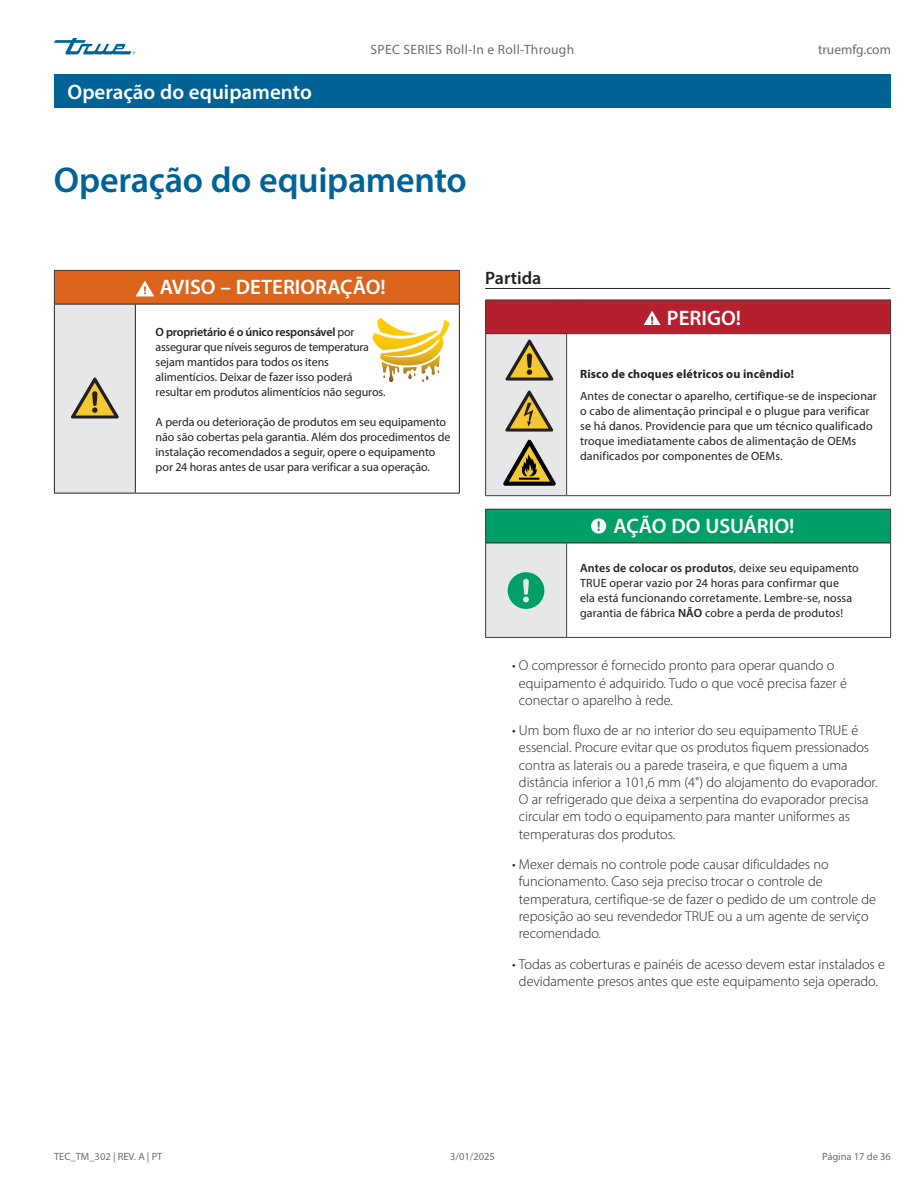
<style>
.page{position:relative;width:918px;height:1188px;background:#fff}
.page>*{position:absolute;margin:0;border:0;box-sizing:border-box;transform-origin:0 0}
.Table_text{font:600 36px "Myriad Pro";letter-spacing:-.01em;color:#016395}
.Table_title_bar{font:600 21px "Myriad Pro";color:#fff}
.Title_bar_Page_header{font:600 21px "Myriad Pro";color:#fff}
.Subhead_underscore_H1{font:600 18px "Myriad Pro";color:#231f20}
.t1{font:300 14.25px/17.2px "Myriad Pro";letter-spacing:-.005em;color:#231f20}
.t2{font:13.5px "Myriad Pro";letter-spacing:.025em;color:#6c6d70}
.t3{font:13.5px "Myriad Pro";color:#6c6d70}
.Table_text-2{font:12px/15px "Myriad Pro";color:#231f20}
.Table_text_BOLD{font:700 12px "Myriad Pro";letter-spacing:.015em;color:#231f20}
.t4{font:10.5px "Myriad Pro";color:#6c6d70}
.s1{font-weight:600}
</style>
<div class="page">
<svg style="left:54px;top:38px;width:81px;height:16px"></svg>
<div style="left:54px;top:74px;width:837px;height:34px;background:#016395"></div>
<hr style="left:485px;top:288px;width:405px;height:1px;background:#231f20">
<div style="left:486px;top:300px;width:405px;height:34px;background:#b61f2d"></div>
<div style="left:486px;top:334px;width:81px;height:162px;background:#e6e7e9"></div>
<svg style="left:567px;top:334px;width:324px;height:303px"></svg>
<div style="left:486px;top:509px;width:405px;height:34px;background:#009f68"></div>
<div style="left:486px;top:543px;width:81px;height:94px;background:#e6e7e9"></div>
<hr style="left:485px;top:300px;width:82px;height:1px;background:#3e3e3f">
<hr style="left:485px;top:300px;width:1px;height:33px;background:#3e3e3f">
<hr style="left:567px;top:300px;width:324px;height:1px;background:#3e3e3f">
<hr style="left:890px;top:300px;width:1px;height:33px;background:#3e3e3f">
<hr style="left:485px;top:333px;width:82px;height:1px;background:#3e3e3f">
<hr style="left:485px;top:334px;width:1px;height:161px;background:#3e3e3f">
<hr style="left:567px;top:333px;width:324px;height:1px;background:#3e3e3f">
<hr style="left:566px;top:334px;width:1px;height:161px;background:#3e3e3f">
<hr style="left:890px;top:334px;width:1px;height:161px;background:#3e3e3f">
<hr style="left:485px;top:495px;width:82px;height:1px;background:#3e3e3f">
<hr style="left:567px;top:495px;width:324px;height:1px;background:#3e3e3f">
<hr style="left:485px;top:509px;width:82px;height:1px;background:#3e3e3f">
<hr style="left:485px;top:510px;width:1px;height:33px;background:#3e3e3f">
<hr style="left:567px;top:509px;width:324px;height:1px;background:#3e3e3f">
<hr style="left:890px;top:510px;width:1px;height:33px;background:#3e3e3f">
<hr style="left:485px;top:543px;width:1px;height:94px;background:#3e3e3f">
<hr style="left:566px;top:543px;width:1px;height:94px;background:#3e3e3f">
<hr style="left:890px;top:543px;width:1px;height:94px;background:#3e3e3f">
<hr style="left:485px;top:637px;width:82px;height:1px;background:#3e3e3f">
<hr style="left:567px;top:637px;width:324px;height:1px;background:#3e3e3f">
<hr style="left:486px;top:543px;width:81px;height:1px;background:#231f20">
<hr style="left:567px;top:543px;width:323px;height:1px;background:#231f20">
<svg style="left:643px;top:311px;width:18px;height:14px"></svg>
<svg style="left:506px;top:339px;width:48px;height:42px"></svg>
<svg style="left:505px;top:390px;width:48px;height:42px"></svg>
<svg style="left:504px;top:440px;width:51px;height:45px"></svg>
<svg style="left:591px;top:518px;width:15px;height:16px"></svg>
<svg style="left:508px;top:572px;width:36px;height:37px"></svg>
<div style="left:54px;top:270px;width:405px;height:34px;background:#dc641c"></div>
<div style="left:54px;top:304px;width:81px;height:189px;background:#e6e7e9"></div>
<hr style="left:54px;top:270px;width:81px;height:1px;background:#3e3e3f">
<hr style="left:54px;top:271px;width:1px;height:33px;background:#3e3e3f">
<hr style="left:135px;top:270px;width:325px;height:1px;background:#3e3e3f">
<hr style="left:459px;top:271px;width:1px;height:33px;background:#3e3e3f">
<hr style="left:54px;top:304px;width:81px;height:1px;background:#231f20">
<hr style="left:54px;top:304px;width:1px;height:189px;background:#231f20">
<hr style="left:135px;top:304px;width:325px;height:1px;background:#231f20">
<hr style="left:135px;top:304px;width:1px;height:189px;background:#231f20">
<hr style="left:459px;top:304px;width:1px;height:189px;background:#231f20">
<hr style="left:54px;top:493px;width:81px;height:1px;background:#231f20">
<hr style="left:135px;top:493px;width:325px;height:1px;background:#231f20">
<svg style="left:136px;top:281px;width:18px;height:15px"></svg>
<svg style="left:71px;top:377px;width:48px;height:42px"></svg>
<svg style="left:372px;top:318px;width:78px;height:64px"></svg>
<p class="Title_bar_Page_header" style="left:68px;top:79px;width:246px">Operação do equipamento</p>
<p class="t2" style="left:371px;top:42px;width:205px">SPEC SERIES Roll-In e Roll-Through</p>
<p class="Table_text" style="left:54px;top:158px;width:414px">Operação do equipamento</p>
<p class="t3" style="left:818px;top:42px;width:74px">truemfg.com</p>
<p class="Table_title_bar" style="left:160px;top:274px;width:228px">AVISO – DETERIORAÇÃO!</p>
<p class="Table_text-2" style="left:156px;top:324px;width:232px"><span class="s1">O proprietário é o único responsável</span> por assegurar que níveis seguros de temperatura sejam mantidos para todos os itens alimentícios. Deixar de fazer isso poderá resultar em produtos alimentícios não seguros.</p>
<p class="Table_text-2" style="left:156px;top:414px;width:296px">A perda ou deterioração de produtos em seu equipamento não são cobertas pela garantia. Além dos procedimentos de instalação recomendados a seguir, opere o equipamento por 24 horas antes de usar para verificar a sua operação.</p>
<p class="Subhead_underscore_H1" style="left:485px;top:266px;width:58px">Partida</p>
<p class="Table_title_bar" style="left:667px;top:304px;width:76px">PERIGO!</p>
<p class="Table_text_BOLD" style="left:580px;top:366px;width:215px">Risco de choques elétricos ou incêndio!</p>
<p class="Table_text-2" style="left:580px;top:388px;width:298px">Antes de conectar o aparelho, certifique-se de inspecionar o cabo de alimentação principal e o plugue para verificar se há danos. Providencie para que um técnico qualificado troque imediatamente cabos de alimentação de OEMs danificados por componentes de OEMs.</p>
<p class="Table_title_bar" style="left:614px;top:513px;width:182px">AÇÃO DO USUÁRIO!</p>
<p class="Table_text-2" style="left:580px;top:560px;width:280px"><span class="s1">Antes de colocar os produtos</span>, deixe seu equipamento TRUE operar vazio por 24 horas para confirmar que<br>ela está funcionando corretamente. Lembre-se, nossa garantia de fábrica <span class="s1">NÃO</span> cobre a perda de produtos!</p>
<p class="t1" style="left:519px;top:657px;width:329px;text-indent:-7px">• O compressor é fornecido pronto para operar quando o equipamento é adquirido. Tudo o que você precisa fazer é conectar o aparelho à rede.</p>
<p class="t1" style="left:519px;top:722px;width:360px;text-indent:-7px">• Um bom fluxo de ar no interior do seu equipamento TRUE é essencial. Procure evitar que os produtos fiquem pressionados contra as laterais ou a parede traseira, e que fiquem a uma distância inferior a 101,6 mm (4") do alojamento do evaporador.<br>O ar refrigerado que deixa a serpentina do evaporador precisa circular em todo o equipamento para manter uniformes as temperaturas dos produtos.</p>
<p class="t1" style="left:519px;top:856px;width:359px;text-indent:-7px">• Mexer demais no controle pode causar dificuldades no funcionamento. Caso seja preciso trocar o controle de temperatura, certifique-se de fazer o pedido de um controle de reposição ao seu revendedor TRUE ou a um agente de serviço recomendado.</p>
<p class="t1" style="left:512px;top:955px;width:374px;text-align:center">• Todas as coberturas e painéis de acesso devem estar instalados e devidamente presos antes que este equipamento seja operado.</p>
<p class="t4" style="left:54px;top:1150px;width:110px">TEC_TM_302 | REV. A | PT</p>
<p class="t4" style="left:450px;top:1150px;width:46px">3/01/2025</p>
<p class="t4" style="left:822px;top:1150px;width:70px">Página 17 de 36</p>
</div>
